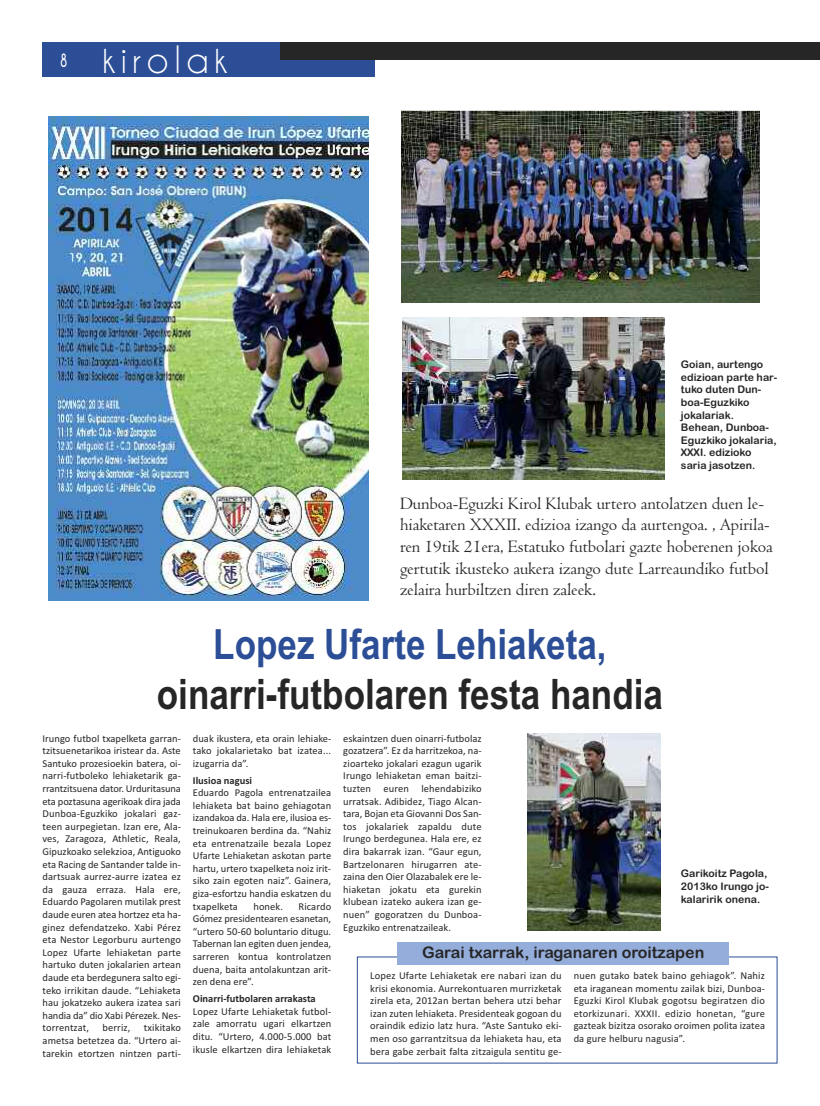
<style>
.page{position:relative;width:820px;height:1106px;background:#fff}
.page>*{position:absolute;margin:0;border:0;box-sizing:border-box;transform-origin:0 0}
.t1{font:700 42px "Arial";color:#272627;scale:.83 1}
.t2{font:700 42px "Arial";color:#2b4e96;scale:.83 1}
.t3{font:40px "Champagne&Limousines";letter-spacing:.15em;color:#fff}
.t4{font:18px/21.6px "Centaur";letter-spacing:-.005em;color:#272627}
.t5{font:16px "Arial Rounded MT Bold";color:#272627}
.t6{font:10.5px/12.6px "Calibri";letter-spacing:.005em;color:#272627;text-align:justify}
.t7{font:10.5px/12.6px "Arial Rounded MT Bold";color:#272627}
.t8{font:700 10.5px "Calibri";color:#272627}
.s1{font-weight:700;font-size:19.2px}
</style>
<div class="page">
<div style="left:42px;top:43px;width:332px;height:34px;background:#2b4e96"></div>
<div style="left:279px;top:43px;width:540px;height:17px;background:#272627"></div>
<img style="left:48px;top:116px;width:321px;height:484px">
<img style="left:401px;top:111px;width:358px;height:192px">
<div style="left:397px;top:942px;width:332px;height:23px;background:#94adda"></div>
<img style="left:527px;top:733px;width:133px;height:197px">
<img style="left:402px;top:317px;width:262px;height:162px">
<h2 class="t3" style="left:60px;top:36px;width:168px"><span class="s1">8</span> kirolak</h2>
<p class="t7" style="left:680px;top:358px;width:98px">Goian, aurtengo edizioan parte har&shy;tuko duten Dun&shy;boa-Eguzkiko jokalariak.<br>Behean, Dunboa-<br>Eguzkiko jokalaria,<br>XXXI. edizioko saria jasotzen.</p>
<p class="t4" style="left:400px;top:491px;width:374px">Dunboa-Eguzki Kirol Klubak urtero antolatzen duen le&shy;hiaketaren XXXII. edizioa izango da aurtengoa. , Apirila&shy;ren 19tik 21era, Estatuko futbolari gazte hoberenen jokoa gertutik ikusteko aukera izango dute Larreaundiko futbol zelaira hurbiltzen diren zaleek.</p>
<h1 class="t2" style="left:213px;top:619px;width:475px">Lopez Ufarte Lehiaketa,</h1>
<h1 class="t1" style="left:157px;top:669px;width:611px">oinarri-futbolaren festa handia</h1>
<p class="t6" style="left:43px;top:731px;width:140px">Irungo futbol txapelketa garran&shy;tzitsuenetarikoa iristear da. Aste Santuko prozesioekin batera, oi&shy;narri-futboleko lehiaketarik ga&shy;rrantzitsuena dator. Urduritasuna eta poztasuna agerikoak dira jada Dunboa-Eguzkiko jokalari gaz&shy;teen aurpegietan. Izan ere, Ala&shy;ves, Zaragoza, Athletic, Reala, Gipuzkoako selekzioa, Antiguoko eta Racing de Santander talde in&shy;dartsuak aurrez-aurre izatea ez da gauza erraza. Hala ere, Eduardo Pagolaren mutilak prest daude euren atea hortzez eta ha&shy;ginez defendatzeko. Xabi Pérez eta Nestor Legorburu aurtengo Lopez Ufarte lehiaketan parte hartuko duten jokalarien artean daude eta berdegunera salto egi&shy;teko irrikitan daude. “Lehiaketa hau jokatzeko aukera izatea sari handia da” dio Xabi Pérezek. Nes&shy;torrentzat,</p>
<p class="t6" style="left:43px;top:1021px;width:140px;text-indent:101px">txikitako ametsa betetzea da. “Urtero ai&shy;tarekin etortzen nintzen parti-</p>
<p class="t6" style="left:102px;top:1021px;width:29px">berriz,</p>
<p class="t6" style="left:193px;top:731px;width:140px">duak ikustera, eta orain lehiake&shy;tako jokalarietako bat izatea... izugarria da”.</p>
<p class="t8" style="left:193px;top:773px;width:61px">Ilusioa nagusi</p>
<p class="t6" style="left:193px;top:786px;width:140px">Eduardo Pagola entrenatzailea lehiaketa bat baino gehiagotan izandakoa da. Hala ere, ilusioa es&shy;treinukoaren berdina da. “Nahiz eta entrenatzaile bezala Lopez Ufarte Lehiaketan askotan parte hartu, urtero txapelketa noiz irit&shy;siko zain egoten naiz”. Gainera, giza-esfortzu handia eskatzen du txapelketa</p>
<p class="t6" style="left:253px;top:899px;width:31px">honek.</p>
<p class="t6" style="left:193px;top:899px;width:140px;text-indent:106px">Ricardo Gómez presidentearen esanetan, “urtero 50-60 boluntario ditugu.<br>Tabernan lan egiten duen jendea, sarreren kontua kontrolatzen duena, baita antolakuntzan arit&shy;zen dena ere”.</p>
<p class="t8" style="left:193px;top:992px;width:124px">Oinarri-futbolaren arrakasta</p>
<p class="t6" style="left:193px;top:1004px;width:140px">Lopez Ufarte Lehiaketak futbol&shy;zale amorratu ugari elkartzen ditu. “Urtero, 4.000-5.000 bat ikusle elkartzen dira lehiaketak</p>
<p class="t6" style="left:343px;top:731px;width:140px">eskaintzen duen oinarri-futbolaz gozatzera”. Ez da harritzekoa, na&shy;zioarteko jokalari ezagun ugarik Irungo lehiaketan eman baitzi&shy;tuzten euren lehendabiziko urratsak. Adibidez, Tiago Alcan&shy;tara, Bojan eta Giovanni Dos San&shy;tos jokalariek zapaldu dute Irungo berdegunea. Hala ere, ez dira bakarrak izan. “Gaur egun, Bartzelonaren hirugarren ate&shy;zaina den Oier Olazabalek ere le&shy;hiaketan jokatu eta gurekin klubean izateko aukera izan ge&shy;nuen” gogoratzen du Dunboa-Eguzkiko entrenatzaileak.</p>
<p class="t7" style="left:680px;top:867px;width:89px">Garikoitz Pagola,<br>2013ko Irungo jo&shy;kalaririk onena.</p>
<h3 class="t5" style="left:422px;top:943px;width:284px">Garai txarrak, iraganaren oroitzapen</h3>
<p class="t6" style="left:370px;top:969px;width:193px">Lopez Ufarte Lehiaketak ere nabari izan du krisi ekonomia. Aurrekontuaren murrizketak zirela eta, 2012an bertan behera utzi behar izan zuten lehiaketa. Presidenteak gogoan du oraindik edizio latz hura. “Aste Santuko eki&shy;men oso garrantzitsua da lehiaketa hau, eta bera gabe zerbait falta zitzaigula sentitu ge-</p>
<p class="t6" style="left:573px;top:969px;width:193px">nuen gutako batek baino gehiagok”. Nahiz eta iraganean momentu zailak bizi, Dunboa-Eguzki Kirol Klubak gogotsu begiratzen dio etorkizunari. XXXII. edizio honetan, “gure gazteak bizitza osorako oroimen polita izatea da gure helburu nagusia”.</p>
</div>
